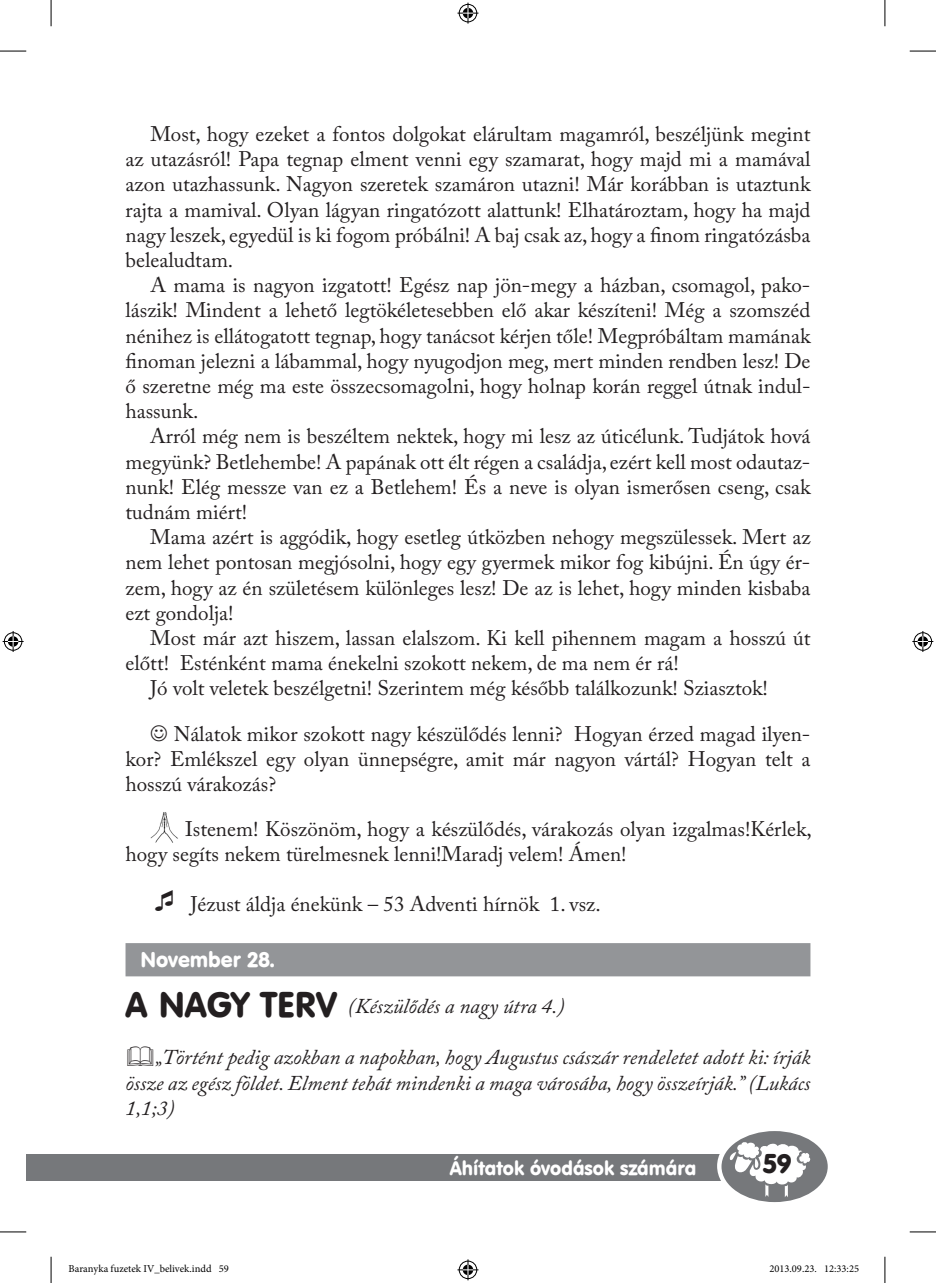
<style>
.page{position:relative;width:936px;height:1283px;background:#fff}
.page>*{position:absolute;margin:0;border:0;box-sizing:border-box;transform-origin:0 0}
.t1{font:26.6px "Hu Vagou Hu";color:#231f20}
.t2{font:21px/25.2px "Adobe Caslon Pro";color:#231f20;text-align:justify}
.t3{font:italic 21px/25.2px "Adobe Caslon Pro";color:#231f20;text-align:justify}
.t4{font:21px "Hu Vagou Hu";color:#fff}
.t5{font:19.25px "Hu Vagou Hu";color:#fff}
.t6{font:10.5px "Minion Pro";color:#000}
.s1{font-family:"Hu Vagou Hu";font-style:normal;font-size:35px}
</style>
<div class="page">
<div style="left:26px;top:1154px;width:789px;height:27px;background:#76787b"></div>
<div style="left:717px;top:1125px;width:115px;height:82px;background:#fff;border-radius:50%"></div>
<svg style="left:721px;top:1131px;width:106px;height:71px"></svg>
<div style="left:125px;top:943px;width:685px;height:33px;background:#939598"></div>
<img style="left:150px;top:812px;width:28px;height:30px">
<svg style="left:0;top:51px;width:26px;height:1px"></svg>
<svg style="left:909px;top:51px;width:26px;height:1px"></svg>
<svg style="left:0;top:1231px;width:26px;height:1px"></svg>
<svg style="left:909px;top:1231px;width:26px;height:1px"></svg>
<svg style="left:51px;top:0;width:1px;height:26px"></svg>
<svg style="left:51px;top:1256px;width:1px;height:27px"></svg>
<svg style="left:884px;top:0;width:1px;height:26px"></svg>
<svg style="left:884px;top:1256px;width:1px;height:27px"></svg>
<svg style="left:457px;top:3px;width:21px;height:21px"></svg>
<svg style="left:457px;top:1259px;width:21px;height:21px"></svg>
<svg style="left:3px;top:631px;width:21px;height:21px"></svg>
<svg style="left:912px;top:631px;width:21px;height:21px"></svg>
<p class="t2" style="left:125px;top:121px;width:686px;text-indent:25px">Most, hogy ezeket a fontos dolgokat elárultam magamról, beszéljünk megint az utazásról! Papa tegnap elment venni egy szamarat, hogy majd mi a mamával azon utazhassunk. Nagyon szeretek szamáron utazni! Már korábban is utaztunk rajta a mamival. Olyan lágyan ringatózott alattunk! Elhatároztam, hogy ha majd nagy leszek, egyedül is ki fogom próbálni! A baj csak az, hogy a finom ringatózásba belealudtam.</p>
<p class="t2" style="left:125px;top:272px;width:686px;text-indent:25px">A mama is nagyon izgatott! Egész nap jön-megy a házban, csomagol, pako&shy;lászik! Mindent a lehető legtökéletesebben elő akar készíteni! Még a szomszéd nénihez is ellátogatott tegnap, hogy tanácsot kérjen tőle! Megpróbáltam mamának finoman jelezni a lábammal, hogy nyugodjon meg, mert minden rendben lesz! De ő szeretne még ma este összecsomagolni, hogy holnap korán reggel útnak indul&shy;hassunk.</p>
<p class="t2" style="left:125px;top:423px;width:686px;text-indent:25px">Arról még nem is beszéltem nektek, hogy mi lesz az úticélunk. Tudjátok hová megyünk? Betlehembe! A papának ott élt régen a családja, ezért kell most odautaz&shy;nunk! Elég messze van ez a Betlehem! És a neve is olyan ismerősen cseng, csak tudnám miért!</p>
<p class="t2" style="left:125px;top:524px;width:686px;text-indent:25px">Mama azért is aggódik, hogy esetleg útközben nehogy megszülessek. Mert az nem lehet pontosan megjósolni, hogy egy gyermek mikor fog kibújni. Én úgy ér&shy;zem, hogy az én születésem különleges lesz! De az is lehet, hogy minden kisbaba ezt gondolja!</p>
<p class="t2" style="left:150px;top:625px;width:661px">Most már azt hiszem, lassan elalszom. Ki kell pihennem magam a hosszú út</p>
<p class="t2" style="left:125px;top:650px;width:554px">előtt! Esténként mama énekelni szokott nekem, de ma nem ér rá!</p>
<p class="t2" style="left:150px;top:675px;width:619px">Jó volt veletek beszélgetni! Szerintem még később találkozunk! Sziasztok!</p>
<p class="t2" style="left:125px;top:721px;width:686px;text-indent:48px">Nálatok mikor szokott nagy készülődés lenni? Hogyan érzed magad ilyen&shy;kor? Emlékszel egy olyan ünnepségre, amit már nagyon vártál? Hogyan telt a hosszú várakozás?</p>
<p class="t2" style="left:125px;top:816px;width:688px;text-indent:60px">Istenem! Köszönöm, hogy a készülődés, várakozás olyan izgalmas!Kérlek, hogy segíts nekem türelmesnek lenni!Maradj velem! Ámen!</p>
<p class="t2" style="left:191px;top:891px;width:411px">Jézust áldja énekünk – 53 Adventi hírnök 1. vsz.</p>
<p class="t4" style="left:140px;top:946px;width:136px">November 28.</p>
<p class="t3" style="left:125px;top:993px;width:440px"><span class="s1">A Nagy Terv</span> (Készülődés a nagy útra 4.)</p>
<p class="t3" style="left:125px;top:1044px;width:686px;text-indent:30px">„Történt pedig azokban a napokban, hogy Augustus császár rendeletet adott ki: írják össze az egész földet. Elment tehát mindenki a maga városába, hogy összeírják.” (Lukács 1,1;3)</p>
<p class="t5" style="left:450px;top:1155px;width:248px">Áhítatok óvodások számára</p>
<p class="t1" style="left:763px;top:1147px;width:30px">59</p>
<p class="t6" style="left:69px;top:1262px;width:162px">Baranyka fuzetek IV_belivek.indd 59</p>
<p class="t6" style="left:769px;top:1262px;width:91px">2013.09.23. 12:33:25</p>
</div>
